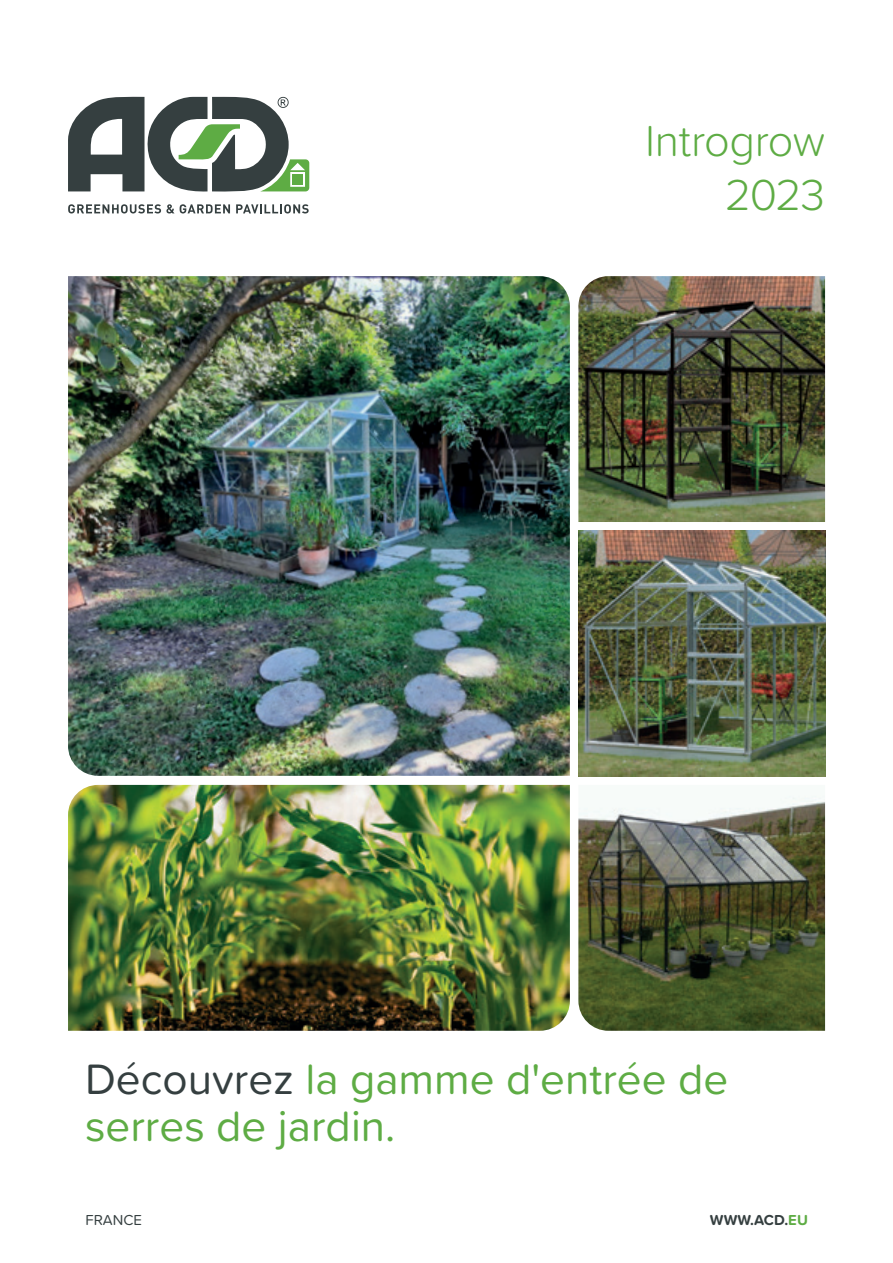
<style>
.page{position:relative;width:893px;height:1263px;background:#fff}
.page>*{position:absolute;margin:0;border:0;box-sizing:border-box;transform-origin:0 0}
.t1{font:300 45px/54px "Proxima Soft";letter-spacing:-.015em;color:#5eac44;text-align:right}
.t2{font:44.1px/47.2px "Proxima Soft";color:#5eac44}
.t3{font:700 15px "Proxima Soft";color:#353f40}
.t4{font:15px "Proxima Soft";color:#353f40}
.s1{color:#353f40}
.s2{color:#5eac44}
</style>
<div class="page">
<svg style="left:68px;top:204px;width:162px;height:9px"></svg>
<svg style="left:236px;top:204px;width:73px;height:9px"></svg>
<svg style="left:68px;top:97px;width:241px;height:95px"></svg>
<img style="left:68px;top:785px;width:502px;height:246px">
<img style="left:578px;top:796px;width:247px;height:235px">
<img style="left:578px;top:530px;width:247px;height:246px">
<img style="left:578px;top:276px;width:247px;height:246px">
<img style="left:68px;top:276px;width:502px;height:500px">
<p class="t1" style="left:645px;top:117px;width:182px">Introgrow<br>2023</p>
<p class="t2" style="left:85px;top:1058px;width:645px"><span class="s1">Découvrez</span> la gamme d'entrée de serres de jardin.</p>
<p class="t4" style="left:86px;top:1214px;width:58px">FRANCE</p>
<p class="t3" style="left:710px;top:1213px;width:99px">WWW.ACD.<span class="s2">EU</span></p>
</div>
